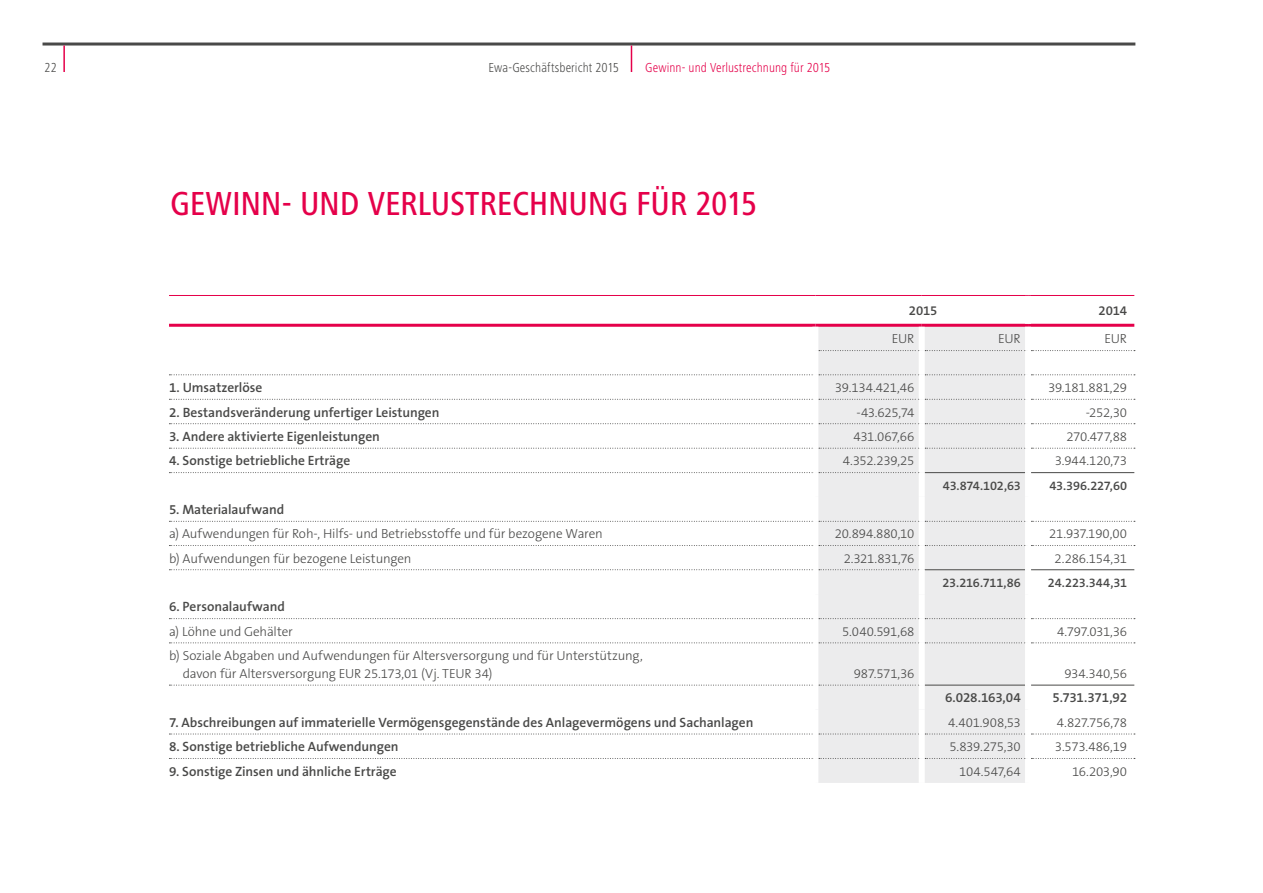
<style>
.page{position:relative;width:1263px;height:893px;background:#fff}
.page>*{position:absolute;margin:0;border:0;box-sizing:border-box;transform-origin:0 0}
.t1{font:500 condensed 34.5px "Frutiger Next LT";letter-spacing:-.01em;color:#e5004a}
.t2{font:600 13.5px "The Sans B6";letter-spacing:-.005em;color:#494948}
.t3{font:300 condensed 13.5px "Frutiger Next LT";letter-spacing:.005em;color:#e5004a}
.t4{font:300 condensed 13.5px "Frutiger Next LT";letter-spacing:.005em;color:#494948}
.t5{font:300 13.2px/18px "The Sans B3";letter-spacing:-.015em;color:#494948}
.t6{font:600 13.2px "The Sans B6";letter-spacing:-.01em;color:#494948}
.t7{font:600 12.75px "The Sans B6";letter-spacing:-.015em;color:#494948}
</style>
<div class="page">
<hr style="left:43px;top:43px;width:1092px;height:3px;background:#494948">
<svg style="left:631px;top:46px;width:1px;height:26px"></svg>
<hr style="left:63px;top:46px;width:2px;height:26px;background:#e5004a">
<div style="left:818px;top:327px;width:207px;height:456px;background:#ececed"></div>
<svg style="left:819px;top:374px;width:100px;height:1px"></svg>
<svg style="left:925px;top:374px;width:210px;height:1px"></svg>
<svg style="left:819px;top:399px;width:100px;height:1px"></svg>
<svg style="left:925px;top:399px;width:210px;height:1px"></svg>
<svg style="left:819px;top:423px;width:100px;height:1px"></svg>
<svg style="left:925px;top:423px;width:210px;height:1px"></svg>
<svg style="left:819px;top:448px;width:100px;height:1px"></svg>
<svg style="left:925px;top:448px;width:210px;height:1px"></svg>
<svg style="left:819px;top:521px;width:100px;height:1px"></svg>
<svg style="left:925px;top:521px;width:210px;height:1px"></svg>
<svg style="left:819px;top:545px;width:100px;height:1px"></svg>
<svg style="left:925px;top:545px;width:210px;height:1px"></svg>
<svg style="left:819px;top:569px;width:100px;height:1px"></svg>
<svg style="left:819px;top:618px;width:100px;height:1px"></svg>
<svg style="left:925px;top:618px;width:210px;height:1px"></svg>
<svg style="left:819px;top:642px;width:100px;height:1px"></svg>
<svg style="left:925px;top:642px;width:210px;height:1px"></svg>
<svg style="left:819px;top:685px;width:100px;height:1px"></svg>
<svg style="left:819px;top:734px;width:100px;height:1px"></svg>
<svg style="left:925px;top:734px;width:210px;height:1px"></svg>
<svg style="left:819px;top:758px;width:100px;height:1px"></svg>
<svg style="left:925px;top:758px;width:210px;height:1px"></svg>
<svg style="left:819px;top:350px;width:100px;height:1px"></svg>
<svg style="left:925px;top:350px;width:210px;height:1px"></svg>
<hr style="left:925px;top:472px;width:100px;height:1px;background:#494948">
<hr style="left:169px;top:295px;width:646px;height:1px;background:#e5004a">
<hr style="left:1028px;top:295px;width:106px;height:1px;background:#e5004a">
<hr style="left:169px;top:324px;width:646px;height:3px;background:#e5004a">
<hr style="left:1028px;top:324px;width:106px;height:3px;background:#e5004a">
<svg style="left:169px;top:374px;width:643px;height:1px"></svg>
<svg style="left:169px;top:399px;width:643px;height:1px"></svg>
<svg style="left:169px;top:423px;width:643px;height:1px"></svg>
<svg style="left:169px;top:448px;width:643px;height:1px"></svg>
<svg style="left:169px;top:472px;width:643px;height:1px"></svg>
<svg style="left:169px;top:521px;width:643px;height:1px"></svg>
<svg style="left:169px;top:545px;width:643px;height:1px"></svg>
<svg style="left:169px;top:569px;width:643px;height:1px"></svg>
<svg style="left:169px;top:618px;width:643px;height:1px"></svg>
<svg style="left:169px;top:642px;width:643px;height:1px"></svg>
<svg style="left:169px;top:685px;width:643px;height:1px"></svg>
<svg style="left:169px;top:734px;width:643px;height:1px"></svg>
<svg style="left:169px;top:758px;width:643px;height:1px"></svg>
<hr style="left:815px;top:295px;width:107px;height:1px;background:#e5004a">
<hr style="left:922px;top:295px;width:106px;height:1px;background:#e5004a">
<hr style="left:815px;top:324px;width:107px;height:3px;background:#e5004a">
<hr style="left:922px;top:324px;width:106px;height:3px;background:#e5004a">
<hr style="left:925px;top:685px;width:100px;height:1px;background:#494948">
<svg style="left:819px;top:472px;width:100px;height:1px"></svg>
<div style="left:919px;top:327px;width:6px;height:24px;background:#fff"></div>
<div style="left:1025px;top:327px;width:6px;height:24px;background:#fff"></div>
<div style="left:919px;top:351px;width:6px;height:24px;background:#fff"></div>
<div style="left:1025px;top:351px;width:6px;height:24px;background:#fff"></div>
<div style="left:919px;top:375px;width:6px;height:24px;background:#fff"></div>
<div style="left:919px;top:399px;width:6px;height:25px;background:#fff"></div>
<div style="left:1025px;top:399px;width:6px;height:25px;background:#fff"></div>
<div style="left:919px;top:424px;width:6px;height:24px;background:#fff"></div>
<div style="left:919px;top:448px;width:6px;height:25px;background:#fff"></div>
<div style="left:919px;top:473px;width:6px;height:24px;background:#fff"></div>
<div style="left:919px;top:497px;width:6px;height:24px;background:#fff"></div>
<div style="left:919px;top:521px;width:6px;height:24px;background:#fff"></div>
<div style="left:1025px;top:521px;width:6px;height:24px;background:#fff"></div>
<div style="left:919px;top:545px;width:6px;height:25px;background:#fff"></div>
<div style="left:919px;top:619px;width:6px;height:24px;background:#fff"></div>
<div style="left:1025px;top:619px;width:6px;height:24px;background:#fff"></div>
<div style="left:919px;top:643px;width:6px;height:42px;background:#fff"></div>
<div style="left:919px;top:685px;width:6px;height:24px;background:#fff"></div>
<div style="left:919px;top:709px;width:6px;height:25px;background:#fff"></div>
<div style="left:919px;top:734px;width:6px;height:24px;background:#fff"></div>
<div style="left:1025px;top:734px;width:6px;height:24px;background:#fff"></div>
<div style="left:919px;top:758px;width:6px;height:25px;background:#fff"></div>
<div style="left:1025px;top:758px;width:6px;height:25px;background:#fff"></div>
<hr style="left:1031px;top:472px;width:103px;height:1px;background:#494948">
<hr style="left:1031px;top:685px;width:103px;height:1px;background:#494948">
<hr style="left:925px;top:569px;width:100px;height:1px;background:#494948">
<hr style="left:1031px;top:569px;width:103px;height:1px;background:#494948">
<div style="left:1025px;top:594px;width:6px;height:25px;background:#fff"></div>
<div style="left:1025px;top:545px;width:6px;height:25px;background:#fff"></div>
<div style="left:919px;top:570px;width:6px;height:24px;background:#fff"></div>
<div style="left:919px;top:594px;width:6px;height:25px;background:#fff"></div>
<div style="left:1025px;top:448px;width:6px;height:25px;background:#fff"></div>
<p class="t4" style="left:45px;top:60px;width:14px">22</p>
<p class="t4" style="left:488px;top:60px;width:132px">Ewa-Geschäftsbericht 2015</p>
<p class="t3" style="left:645px;top:60px;width:187px">Gewinn- und Verlustrechnung für 2015</p>
<h1 class="t1" style="left:170px;top:184px;width:589px">GEWINN- UND VERLUSTRECHNUNG FÜR 2015</h1>
<p class="t6" style="left:909px;top:304px;width:30px">2015</p>
<p class="t6" style="left:1098px;top:304px;width:30px">2014</p>
<p class="t5" style="left:892px;top:330px;width:24px">EUR</p>
<p class="t5" style="left:998px;top:330px;width:24px">EUR</p>
<p class="t5" style="left:1104px;top:330px;width:24px">EUR</p>
<p class="t2" style="left:169px;top:380px;width:95px">1. Umsatzerlöse</p>
<p class="t5" style="left:835px;top:379px;width:81px">39.134.421,46</p>
<p class="t5" style="left:1048px;top:379px;width:81px">39.181.881,29</p>
<p class="t2" style="left:169px;top:405px;width:272px">2. Bestandsveränderung unfertiger Leistungen</p>
<p class="t5" style="left:857px;top:403px;width:59px">-43.625,74</p>
<p class="t5" style="left:1086px;top:403px;width:43px">-252,30</p>
<p class="t2" style="left:169px;top:429px;width:212px">3. Andere aktivierte Eigenleistungen</p>
<p class="t5" style="left:853px;top:428px;width:62px">431.067,66</p>
<p class="t5" style="left:1066px;top:428px;width:62px">270.477,88</p>
<p class="t2" style="left:169px;top:454px;width:183px">4. Sonstige betriebliche Erträge</p>
<p class="t5" style="left:843px;top:452px;width:73px">4.352.239,25</p>
<p class="t5" style="left:1055px;top:452px;width:74px">3.944.120,73</p>
<p class="t7" style="left:943px;top:478px;width:79px">43.874.102,63</p>
<p class="t7" style="left:1049px;top:478px;width:79px">43.396.227,60</p>
<p class="t2" style="left:169px;top:502px;width:117px">5. Materialaufwand</p>
<p class="t5" style="left:169px;top:525px;width:435px">a) Aufwendungen für Roh-, Hilfs- und Betriebsstoffe und für bezogene Waren</p>
<p class="t5" style="left:835px;top:525px;width:81px">20.894.880,10</p>
<p class="t5" style="left:1049px;top:525px;width:79px">21.937.190,00</p>
<p class="t5" style="left:169px;top:549px;width:244px">b) Aufwendungen für bezogene Leistungen</p>
<p class="t5" style="left:844px;top:549px;width:72px">2.321.831,76</p>
<p class="t5" style="left:1055px;top:549px;width:74px">2.286.154,31</p>
<p class="t7" style="left:942px;top:576px;width:80px">23.216.711,86</p>
<p class="t7" style="left:1048px;top:576px;width:81px">24.223.344,31</p>
<p class="t2" style="left:169px;top:600px;width:118px">6. Personalaufwand</p>
<p class="t5" style="left:169px;top:623px;width:125px">a) Löhne und Gehälter</p>
<p class="t5" style="left:842px;top:623px;width:74px">5.040.591,68</p>
<p class="t5" style="left:1057px;top:623px;width:72px">4.797.031,36</p>
<p class="t5" style="left:183px;top:647px;width:462px;text-indent:-14px">b) Soziale Abgaben und Aufwendungen für Altersversorgung und für Unterstützung, davon für Altersversorgung EUR 25.173,01 (Vj. TEUR 34)</p>
<p class="t5" style="left:854px;top:665px;width:62px">987.571,36</p>
<p class="t5" style="left:1064px;top:665px;width:64px">934.340,56</p>
<p class="t2" style="left:945px;top:690px;width:77px">6.028.163,04</p>
<p class="t2" style="left:1052px;top:690px;width:76px">5.731.371,92</p>
<p class="t2" style="left:169px;top:715px;width:586px">7. Abschreibungen auf immaterielle Vermögensgegenstände des Anlagevermögens und Sachanlagen</p>
<p class="t5" style="left:948px;top:714px;width:74px">4.401.908,53</p>
<p class="t5" style="left:1057px;top:714px;width:72px">4.827.756,78</p>
<p class="t2" style="left:169px;top:739px;width:231px">8. Sonstige betriebliche Aufwendungen</p>
<p class="t5" style="left:949px;top:738px;width:73px">5.839.275,30</p>
<p class="t5" style="left:1055px;top:738px;width:74px">3.573.486,19</p>
<p class="t2" style="left:169px;top:764px;width:229px">9. Sonstige Zinsen und ähnliche Erträge</p>
<p class="t5" style="left:959px;top:763px;width:63px">104.547,64</p>
<p class="t5" style="left:1072px;top:763px;width:57px">16.203,90</p>
</div>
